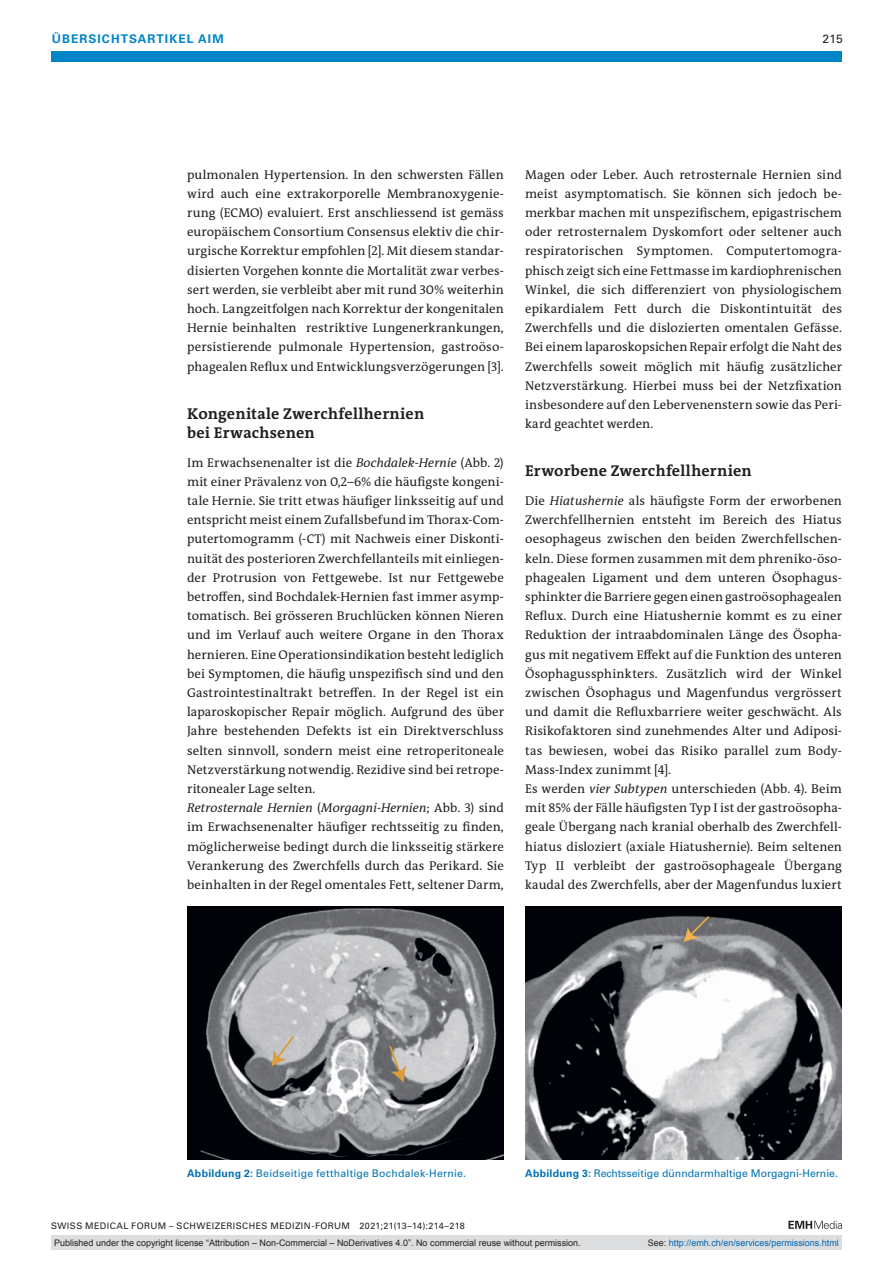
<style>
.page{position:relative;width:893px;height:1263px;background:#fff}
.page>*{position:absolute;margin:0;border:0;box-sizing:border-box;transform-origin:0 0}
.section-h1{font:700 15.75px/19.2px "The Antiqua B W7";letter-spacing:.015em;color:#231f20}
.section-pn{font:12.75px/19.2px "The Antiqua B W5 Plain";letter-spacing:.005em;color:#231f20;text-align:justify}
.ressort{font:700 12px "Univers LT Std";color:#0084ca}
.ressort-2{font:12px "Univers LT Std";color:#231f20}
.fig-caption{font:10.5px "Univers LT Std";color:#0072b2}
.fig-caption-2{font:10.5px "Univers LT Std";letter-spacing:.02em;color:#0072b2}
.t1{font:9px "Arial";color:#231f20}
.fusszeile{font:9px "Univers LT Std";letter-spacing:.045em;color:#231f20}
.t2{font:9px "Arial";color:#0066b3}
.s1{font-style:italic}
.s2{font-weight:700}
.s3{color:#231f20}
</style>
<div class="page">
<div style="left:51px;top:51px;width:791px;height:11px;background:#0084ca"></div>
<svg style="left:788px;top:1221px;width:54px;height:8px"></svg>
<img style="left:187px;top:906px;width:317px;height:253px">
<img style="left:525px;top:907px;width:317px;height:252px">
<div style="left:51px;top:1235px;width:791px;height:15px;background:#dcdddf"></div>
<p class="ressort" style="left:52px;top:31px;width:20px">ÜBERSICHTSARTIKEL</p>
<p class="ressort" style="left:198px;top:31px;width:27px">AIM</p>
<p class="ressort-2" style="left:823px;top:31px;width:22px">215</p>
<p class="section-pn" style="left:187px;top:165px;width:318px">pulmonalen Hypertension. In den schwersten Fällen wird auch eine extrakorporelle Membranoxygenie&shy;rung (ECMO) evaluiert. Erst anschliessend ist gemäss europäischem Consortium Consensus elektiv die chir&shy;urgische Korrektur empfohlen [2]. Mit diesem standar&shy;disierten Vorgehen konnte die Mortalität zwar verbes&shy;sert werden, sie verbleibt aber mit rund 30% weiterhin hoch. Langzeitfolgen nach Korrektur der kongenitalen Hernie beinhalten restriktive Lungenerkrankungen, persistierende pulmonale Hypertension, gastroöso&shy;phagealen Reflux und Entwicklungsverzögerungen [3].</p>
<p class="section-h1" style="left:187px;top:404px;width:239px">Kongenitale Zwerchfellhernien bei Erwachsenen</p>
<p class="section-pn" style="left:187px;top:453px;width:318px">Im Erwachsenenalter ist die <span class="s1">Bochdalek-Hernie</span> (Abb. 2) mit einer Prävalenz von 0,2–6% die häufigste kongeni&shy;tale Hernie. Sie tritt etwas häufiger linksseitig auf und entspricht meist einem Zufallsbefund im Thorax-Com&shy;putertomogramm (-CT) mit Nachweis einer Diskonti&shy;nuität des posterioren Zwerchfellanteils mit einliegen&shy;der Protrusion von Fettgewebe. Ist nur Fettgewebe betroffen, sind Bochdalek-Hernien fast immer asymp&shy;tomatisch. Bei grösseren Bruchlücken können Nieren und im Verlauf auch weitere Organe in den Thorax hernieren. Eine Operationsindikation besteht lediglich bei Symptomen, die häufig unspezifisch sind und den Gastrointestinaltrakt betreffen. In der Regel ist ein laparoskopischer Repair möglich. Aufgrund des über Jahre bestehenden Defekts ist ein Direktverschluss selten sinnvoll, sondern meist eine retroperitoneale Netzverstärkung notwendig. Rezidive sind bei retrope&shy;ritonealer Lage selten.</p>
<p class="section-pn" style="left:187px;top:798px;width:318px"><span class="s1">Retrosternale Hernien</span> (<span class="s1">Morgagni-Hernien</span>; Abb. 3) sind im Erwachsenenalter häufiger rechtsseitig zu finden, möglicherweise bedingt durch die linksseitig stärkere Verankerung des Zwerchfells durch das Perikard. Sie beinhalten in der Regel omentales Fett, seltener Darm,</p>
<p class="section-pn" style="left:525px;top:165px;width:318px">Magen oder Leber. Auch retrosternale Hernien sind meist asymptomatisch. Sie können sich jedoch be&shy;merkbar machen mit unspezifischem, epigastrischem oder retrosternalem Dyskomfort oder seltener auch respiratorischen Symptomen. Computertomogra&shy;phisch zeigt sich eine Fettmasse im kardiophrenischen Winkel, die sich differenziert von physiologischem epikardialem Fett durch die Diskontintuität des Zwerchfells und die dislozierten omentalen Gefässe.<br>Bei einem laparoskopsichen Repair erfolgt die Naht des Zwerchfells soweit möglich mit häufig zusätzlicher Netzverstärkung. Hierbei muss bei der Netzfixation insbesondere auf den Lebervenenstern sowie das Peri&shy;kard geachtet werden.</p>
<p class="section-h1" style="left:525px;top:461px;width:228px">Erworbene Zwerchfellhernien</p>
<p class="section-pn" style="left:525px;top:491px;width:318px">Die <span class="s1">Hiatushernie</span> als häufigste Form der erworbenen Zwerchfellhernien entsteht im Bereich des Hiatus oesophageus zwischen den beiden Zwerchfellschen&shy;keln. Diese formen zusammen mit dem phreniko-öso&shy;phagealen Ligament und dem unteren Ösophagus&shy;sphinkter die Barriere gegen einen gastroösophagealen Reflux. Durch eine Hiatushernie kommt es zu einer Reduktion der intraabdominalen Länge des Ösopha&shy;gus mit negativem Effekt auf die Funktion des unteren Ösophagussphinkters. Zusätzlich wird der Winkel zwischen Ösophagus und Magenfundus vergrössert und damit die Refluxbarriere weiter geschwächt. Als Risikofaktoren sind zunehmendes Alter und Adiposi&shy;tas bewiesen, wobei das Risiko parallel zum Body-Mass-Index zunimmt [4].</p>
<p class="section-pn" style="left:525px;top:779px;width:318px">Es werden <span class="s1">vier Subtypen</span> unterschieden (Abb. 4). Beim mit 85% der Fälle häufigsten Typ I ist der gastroösopha&shy;geale Übergang nach kranial oberhalb des Zwerchfell&shy;hiatus disloziert (axiale Hiatushernie). Beim seltenen Typ II verbleibt der gastroösophageale Übergang kaudal des Zwerchfells, aber der Magenfundus luxiert</p>
<p class="fig-caption-2" style="left:187px;top:1167px;width:281px"><span class="s2">ABBILDUNG 2:</span> Beidseitige fetthaltige Bochdalek-Hernie.</p>
<p class="fig-caption" style="left:525px;top:1167px;width:314px"><span class="s2">ABBILDUNG 3:</span> Rechtsseitige dünndarmhaltige Morgagni-Hernie.</p>
<p class="fusszeile" style="left:51px;top:1220px;width:415px">SWISS MEDICAL FORUM – SCHWEIZERISCHES MEDIZIN-FORUM 2021;21(13–14):214–218</p>
<p class="t1" style="left:54px;top:1237px;width:528px">Published under the copyright license “Attribution – Non-Commercial – NoDerivatives 4.0”. No commercial reuse without permission.</p>
<p class="t2" style="left:648px;top:1237px;width:193px"><span class="s3">See:</span> http://emh.ch/en/services/permissions.html</p>
</div>
